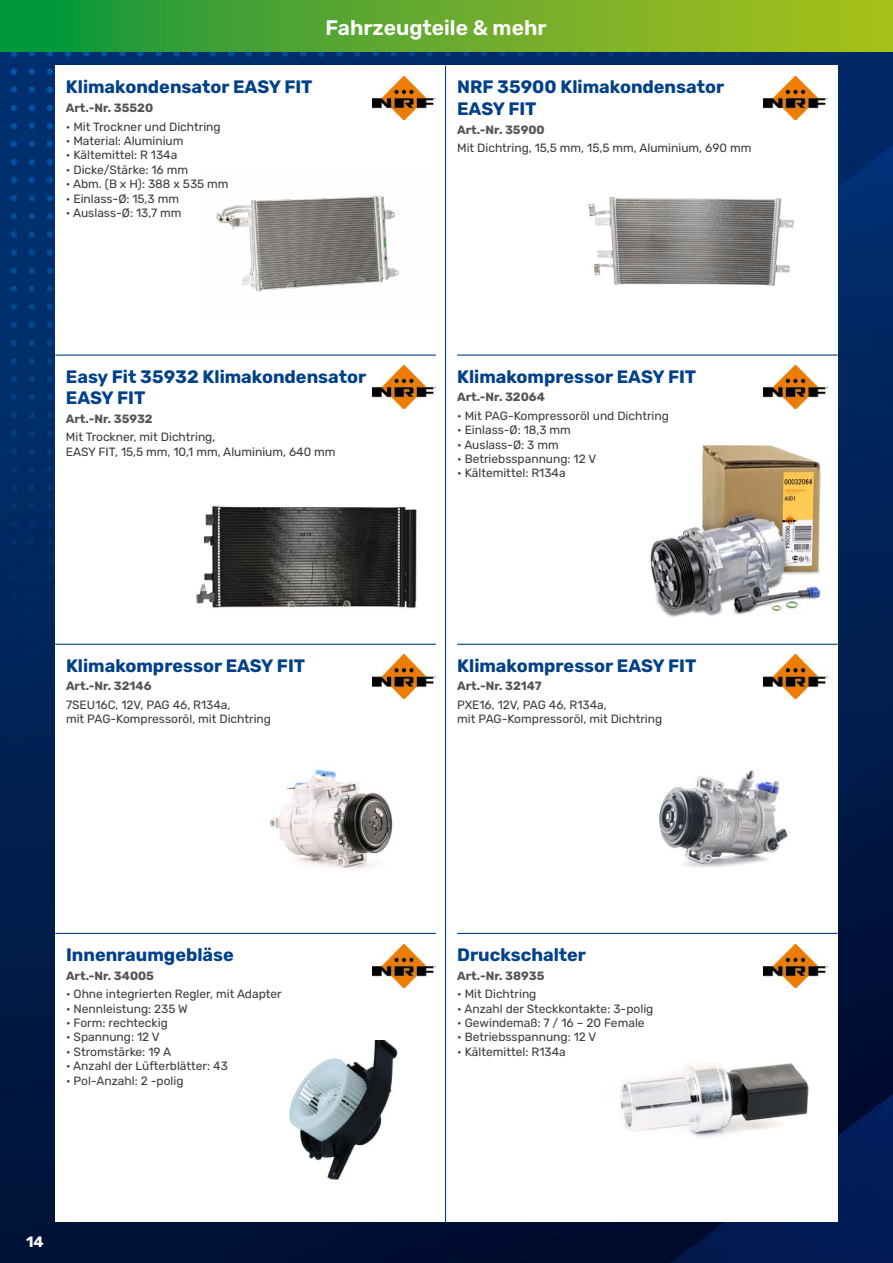
<style>
.page{position:relative;width:893px;height:1263px;background:#fff}
.page>*{position:absolute;margin:0;border:0;box-sizing:border-box;transform-origin:0 0}
.t1{font:600 21px "Rubik";color:#fff}
.t2{font:700 18px/21.6px "Rubik";color:#024189}
.t3{font:700 15px "Rubik";color:#fff}
.t4{font:12px/14.4px "Rubik";color:#3c3c3b}
.t5{font:700 12px "Rubik";color:#555454}
</style>
<div class="page">
<img style="left:0;top:51px;width:893px;height:1212px">
<svg style="left:0;top:0;width:893px;height:51px;background:#60aa2d"></svg>
<div style="left:55px;top:66px;width:783px;height:1156px;background:#fff"></div>
<hr style="left:445px;top:66px;width:1px;height:1156px;background:#024189">
<hr style="left:55px;top:354px;width:381px;height:2px;background:#024189">
<hr style="left:457px;top:354px;width:381px;height:2px;background:#024189">
<hr style="left:55px;top:644px;width:381px;height:1px;background:#024189">
<hr style="left:55px;top:933px;width:381px;height:1px;background:#024189">
<hr style="left:457px;top:644px;width:381px;height:1px;background:#024189">
<hr style="left:457px;top:933px;width:381px;height:1px;background:#024189">
<img style="left:216px;top:196px;width:183px;height:96px">
<img style="left:372px;top:77px;width:64px;height:43px">
<img style="left:269px;top:768px;width:124px;height:102px">
<img style="left:372px;top:655px;width:64px;height:43px">
<img style="left:196px;top:506px;width:221px;height:103px">
<img style="left:372px;top:366px;width:64px;height:43px">
<img style="left:289px;top:1040px;width:110px;height:140px">
<img style="left:372px;top:944px;width:64px;height:43px">
<img style="left:588px;top:197px;width:207px;height:90px">
<img style="left:763px;top:77px;width:64px;height:43px">
<img style="left:659px;top:770px;width:129px;height:97px">
<img style="left:763px;top:655px;width:64px;height:43px">
<img style="left:650px;top:444px;width:171px;height:173px">
<img style="left:763px;top:366px;width:64px;height:43px">
<img style="left:620px;top:1063px;width:188px;height:74px">
<img style="left:763px;top:944px;width:64px;height:43px">
<h1 class="t1" style="left:326px;top:16px;width:223px">Fahrzeugteile &amp; mehr</h1>
<h2 class="t2" style="left:66px;top:77px;width:248px">Klimakondensator EASY FIT</h2>
<p class="t5" style="left:66px;top:101px;width:89px">Art.-Nr. 35520</p>
<p class="t4" style="left:66px;top:120px;width:156px">• Mit Trockner und Dichtring</p>
<p class="t4" style="left:66px;top:134px;width:119px">• Material: Aluminium</p>
<p class="t4" style="left:66px;top:148px;width:113px">• Kältemittel: R 134a</p>
<p class="t4" style="left:66px;top:163px;width:124px">• Dicke/Stärke: 16 mm</p>
<p class="t4" style="left:66px;top:177px;width:164px">• Abm. (B x H): 388 x 535 mm</p>
<p class="t4" style="left:66px;top:192px;width:115px">• Einlass-Ø: 15,3 mm</p>
<p class="t4" style="left:66px;top:206px;width:117px">• Auslass-Ø: 13,7 mm</p>
<h2 class="t2" style="left:457px;top:77px;width:269px">NRF 35900 Klimakondensator<br>EASY FIT</h2>
<p class="t5" style="left:457px;top:122px;width:89px">Art.-Nr. 35900</p>
<p class="t4" style="left:457px;top:141px;width:296px">Mit Dichtring, 15,5 mm, 15,5 mm, Aluminium, 690 mm</p>
<h2 class="t2" style="left:66px;top:366px;width:302px">Easy Fit 35932 Klimakondensator<br>EASY FIT</h2>
<p class="t5" style="left:66px;top:412px;width:88px">Art.-Nr. 35932</p>
<p class="t4" style="left:66px;top:430px;width:271px">Mit Trockner, mit Dichtring,<br>EASY FIT, 15,5 mm, 10,1 mm, Aluminium, 640 mm</p>
<h2 class="t2" style="left:66px;top:655px;width:241px">Klimakompressor EASY FIT</h2>
<p class="t5" style="left:66px;top:679px;width:87px">Art.-Nr. 32146</p>
<p class="t4" style="left:66px;top:698px;width:207px">7SEU16C, 12V, PAG 46, R134a,<br>mit PAG-Kompressoröl, mit Dichtring</p>
<h2 class="t2" style="left:457px;top:366px;width:241px">Klimakompressor EASY FIT</h2>
<p class="t5" style="left:457px;top:390px;width:89px">Art.-Nr. 32064</p>
<p class="t4" style="left:457px;top:409px;width:213px">• Mit PAG-Kompressoröl und Dichtring</p>
<p class="t4" style="left:457px;top:423px;width:115px">• Einlass-Ø: 18,3 mm</p>
<p class="t4" style="left:457px;top:438px;width:103px">• Auslass-Ø: 3 mm</p>
<p class="t4" style="left:457px;top:452px;width:141px">• Betriebsspannung: 12 V</p>
<p class="t4" style="left:457px;top:466px;width:110px">• Kältemittel: R134a</p>
<h2 class="t2" style="left:457px;top:655px;width:241px">Klimakompressor EASY FIT</h2>
<p class="t5" style="left:457px;top:679px;width:86px">Art.-Nr. 32147</p>
<p class="t4" style="left:457px;top:698px;width:207px">PXE16, 12V, PAG 46, R134a,<br>mit PAG-Kompressoröl, mit Dichtring</p>
<h2 class="t2" style="left:66px;top:944px;width:169px">Innenraumgebläse</h2>
<p class="t5" style="left:66px;top:968px;width:90px">Art.-Nr. 34005</p>
<p class="t4" style="left:66px;top:987px;width:217px">• Ohne integrierten Regler, mit Adapter</p>
<p class="t4" style="left:66px;top:1001px;width:123px">• Nennleistung: 235 W</p>
<p class="t4" style="left:66px;top:1016px;width:103px">• Form: rechteckig</p>
<p class="t4" style="left:66px;top:1030px;width:95px">• Spannung: 12 V</p>
<p class="t4" style="left:66px;top:1045px;width:107px">• Stromstärke: 19 A</p>
<p class="t4" style="left:66px;top:1059px;width:163px">• Anzahl der Lüfterblätter: 43</p>
<p class="t4" style="left:66px;top:1073px;width:119px">• Pol-Anzahl: 2 -polig</p>
<p class="t3" style="left:26px;top:1233px;width:19px">14</p>
<h2 class="t2" style="left:457px;top:944px;width:130px">Druckschalter</h2>
<p class="t5" style="left:457px;top:968px;width:89px">Art.-Nr. 38935</p>
<p class="t4" style="left:457px;top:987px;width:81px">• Mit Dichtring</p>
<p class="t4" style="left:457px;top:1001px;width:198px">• Anzahl der Steckkontakte: 3-polig</p>
<p class="t4" style="left:457px;top:1016px;width:189px">• Gewindemaß: 7 / 16 – 20 Female</p>
<p class="t4" style="left:457px;top:1030px;width:141px">• Betriebsspannung: 12 V</p>
<p class="t4" style="left:457px;top:1045px;width:110px">• Kältemittel: R134a</p>
</div>
